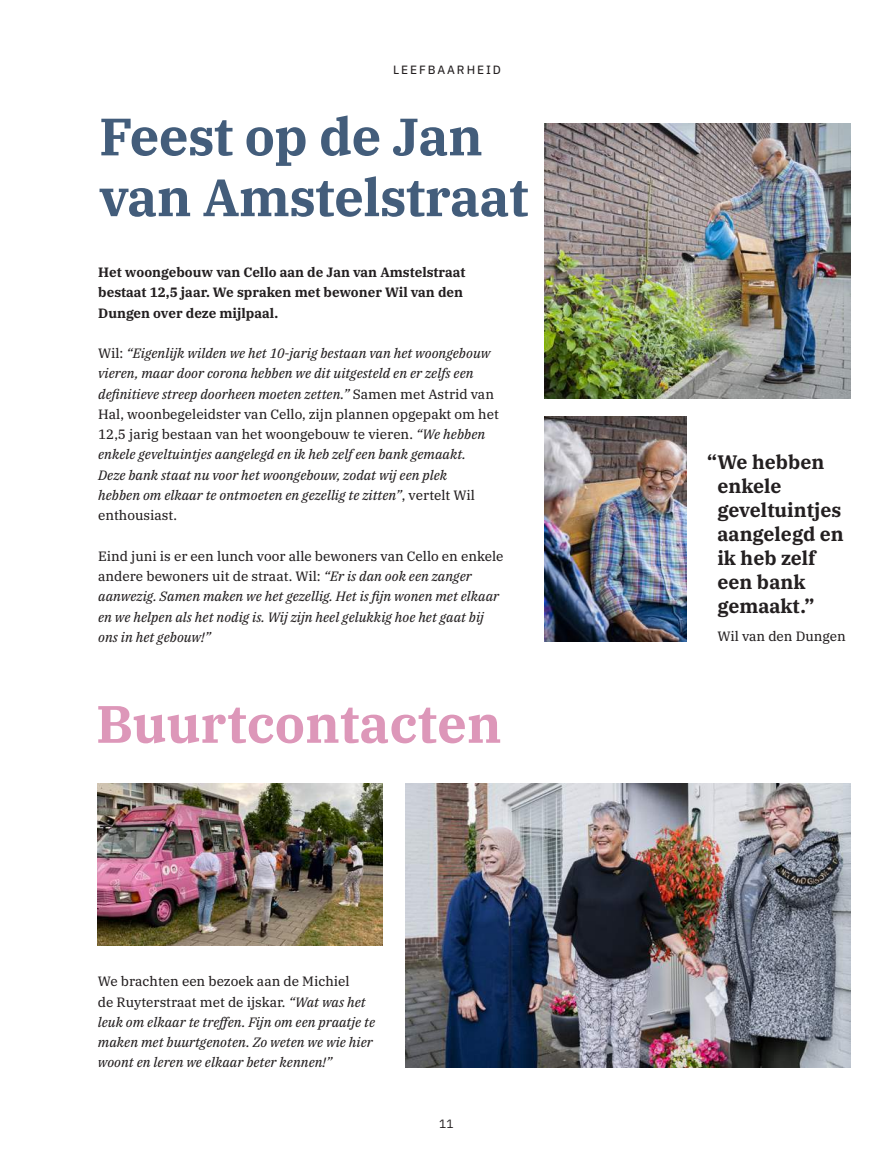
<style>
.page{position:relative;width:893px;height:1149px;background:#fff}
.page>*{position:absolute;margin:0;border:0;box-sizing:border-box;transform-origin:0 0}
.t1{font:700 52.5px/60.8px "IBM Plex Serif";letter-spacing:-.01em;color:#435d7b}
.t2{font:700 52.5px "IBM Plex Serif";color:#dd97b9}
.t3{font:700 19.5px/24px "IBM Plex Serif";color:#231f20}
.t4{font:italic 13.5px/20.2px "IBM Plex Serif Text";color:#231f20}
.t5{font:700 13.5px/20.2px "IBM Plex Serif";color:#231f20}
.t6{font:13.5px "IBM Plex Serif Text";color:#231f20}
.t7{font:12px "IBM Plex Sans Text";letter-spacing:.16em;color:#231f20}
.t8{font:12px "IBM Plex Sans";color:#231f20}
.s1{font-style:normal}
</style>
<div class="page">
<img style="left:98px;top:783px;width:285px;height:162px">
<img style="left:545px;top:123px;width:306px;height:275px">
<img style="left:545px;top:416px;width:141px;height:225px">
<img style="left:405px;top:783px;width:445px;height:283px">
<p class="t7" style="left:393px;top:61px;width:109px">LEEFBAARHEID</p>
<h1 class="t1" style="left:99px;top:102px;width:431px">Feest op de Jan van Amstelstraat</h1>
<p class="t5" style="left:98px;top:261px;width:369px">Het woongebouw van Cello aan de Jan van Amstelstraat bestaat 12,5 jaar. We spraken met bewoner Wil van den<br>Dungen over deze mijlpaal.</p>
<p class="t4" style="left:98px;top:342px;width:402px"><span class="s1">Wil:</span> “Eigenlijk wilden we het 10-jarig bestaan van het woongebouw vieren, maar door corona hebben we dit uitgesteld en er zelfs een definitieve streep doorheen moeten zetten.” <span class="s1">Samen met Astrid van Hal, woonbegeleidster van Cello, zijn plannen opgepakt om het 12,5 jarig bestaan van het woongebouw te vieren.</span> “We hebben enkele geveltuintjes aangelegd en ik heb zelf een bank gemaakt.<br>Deze bank staat nu voor het woongebouw, zodat wij een plek<br>hebben om elkaar te ontmoeten en gezellig te zitten”<span class="s1">, vertelt Wil enthousiast.</span></p>
<p class="t4" style="left:98px;top:544px;width:407px"><span class="s1">Eind juni is er een lunch voor alle bewoners van Cello en enkele andere bewoners uit de straat. Wil:</span> “Er is dan ook een zanger aanwezig. Samen maken we het gezellig. Het is fijn wonen met elkaar en we helpen als het nodig is. Wij zijn heel gelukkig hoe het gaat bij ons in het gebouw!”</p>
<h1 class="t2" style="left:96px;top:682px;width:407px">Buurtcontacten</h1>
<p class="t4" style="left:98px;top:969px;width:279px"><span class="s1">We brachten een bezoek aan de Michiel<br>de Ruyterstraat met de ijskar.</span> “Wat was het leuk om elkaar te treffen. Fijn om een praatje te maken met buurtgenoten. Zo weten we wie hier woont en leren we elkaar beter kennen!”</p>
<p class="t8" style="left:439px;top:1114px;width:16px">11</p>
<h2 class="t3" style="left:717px;top:448px;width:128px;text-indent:-10px">“We hebben enkele geveltuintjes aangelegd en ik heb zelf een bank gemaakt.”</h2>
<p class="t6" style="left:717px;top:625px;width:130px">Wil van den Dungen</p>
</div>
